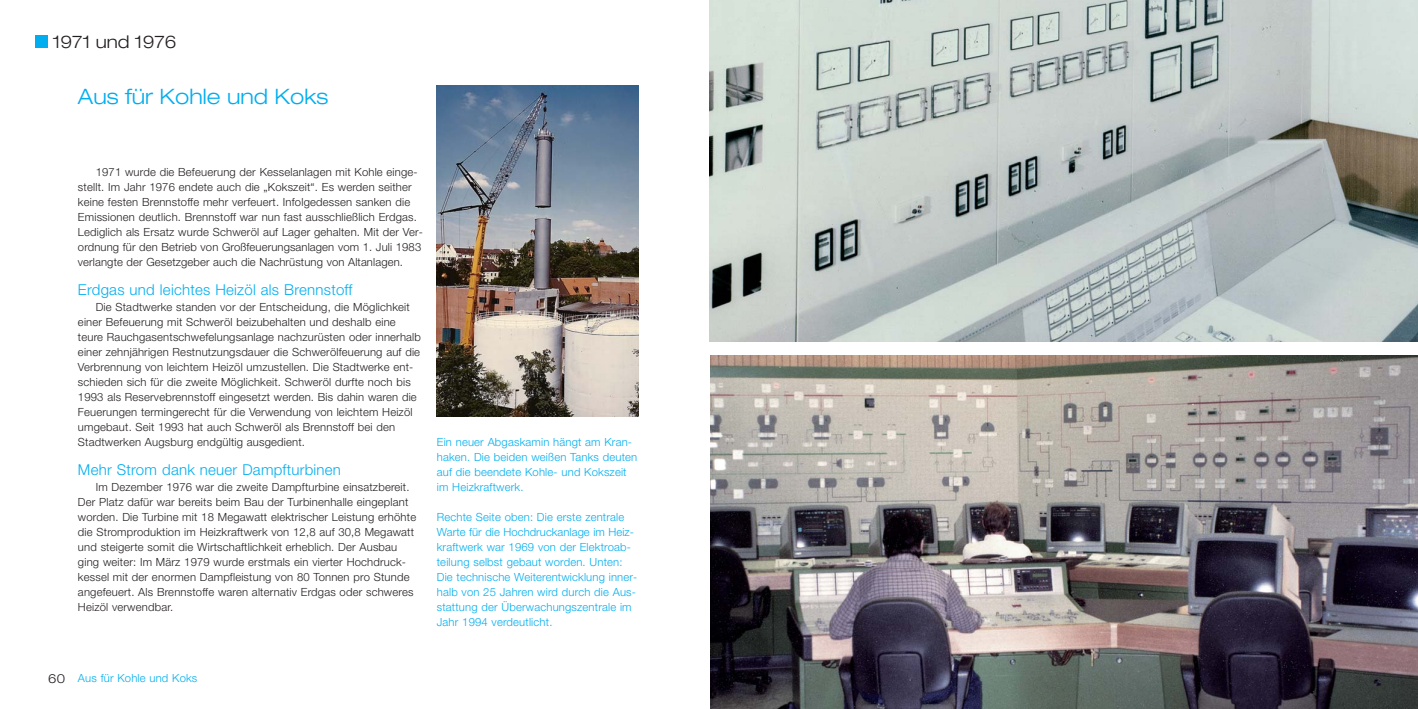
<style>
.page{position:relative;width:1418px;height:709px;background:#fff}
.page>*{position:absolute;margin:0;border:0;box-sizing:border-box;transform-origin:0 0}
.t1{font:300 expanded 21.25px "Helvetica Neue";color:#00aeef}
.t2{font:300 expanded 17.5px "Helvetica Neue";color:#231f20}
.t3{font:300 15px "Helvetica Neue";letter-spacing:.015em;color:#00aeef}
.t4{font:300 11.25px/15px "Helvetica Neue";letter-spacing:.015em;color:#231f20}
.t5{font:300 11.25px/15px "Helvetica Neue";letter-spacing:.015em;color:#00aeef}
.s1{font-stretch:expanded;font-size:12.5px;color:#231f20}
</style>
<div class="page">
<div style="left:35px;top:36px;width:13px;height:12px;background:#00aeef"></div>
<img style="left:709px;top:0;width:708px;height:341px">
<img style="left:710px;top:355px;width:707px;height:354px">
<img style="left:437px;top:86px;width:201px;height:330px">
<h2 class="t2" style="left:53px;top:35px;width:125px">1971 und 1976</h2>
<h1 class="t1" style="left:78px;top:89px;width:252px">Aus für Kohle und Koks</h1>
<p class="t4" style="left:78px;top:165px;width:346px;text-indent:18px">1971 wurde die Befeuerung der Kesselanlagen mit Kohle einge&shy;stellt. Im Jahr 1976 endete auch die „Kokszeit“. Es werden seither keine festen Brennstoffe mehr verfeuert. Infolgedessen sanken die Emissionen deutlich. Brennstoff war nun fast ausschließlich Erd gas.<br>Lediglich als Ersatz wurde Schweröl auf Lager gehalten. Mit der Ver - ordnung für den Betrieb von Großfeuerungsanlagen vom 1. Juli 1983 verlangte der Gesetzgeber auch die Nachrüstung von Alt anlagen.</p>
<h3 class="t3" style="left:78px;top:284px;width:276px">Erdgas und leichtes Heizöl als Brennstoff</h3>
<p class="t4" style="left:78px;top:300px;width:344px;text-indent:18px">Die Stadtwerke standen vor der Entscheidung, die Möglichkeit einer Befeuerung mit Schweröl beizubehalten und deshalb eine teure Rauchgasentschwefelungsanlage nachzurüsten oder innerhalb einer zehnjährigen Restnutzungsdauer die Schwerölfeuerung auf die Verbrennung von leichtem Heizöl umzustellen. Die Stadt werke ent&shy;schieden sich für die zweite Möglichkeit. Schweröl durfte noch bis 1993 als Reservebrennstoff eingesetzt werden. Bis dahin waren die Feuerungen termingerecht für die Verwendung von leichtem Heizöl umgebaut. Seit 1993 hat auch Schweröl als Brennstoff bei den Stadtwerken Augsburg endgültig ausgedient.</p>
<h3 class="t3" style="left:78px;top:464px;width:264px">Mehr Strom dank neuer Dampfturbinen</h3>
<p class="t4" style="left:78px;top:480px;width:340px;text-indent:18px">Im Dezember 1976 war die zweite Dampfturbine einsatzbereit.<br>Der Platz dafür war bereits beim Bau der Turbinenhalle eingeplant worden. Die Turbine mit 18 Megawatt elektrischer Leistung erhöhte die Stromproduktion im Heizkraftwerk von 12,8 auf 30,8 Megawatt und steigerte somit die Wirtschaftlichkeit erheblich. Der Ausbau ging weiter: Im März 1979 wurde erstmals ein vierter Hoch druck - kessel mit der enormen Dampfleistung von 80 Tonnen pro Stunde angefeuert. Als Brennstoffe waren alternativ Erdgas oder schweres Heizöl verwendbar.</p>
<p class="t5" style="left:437px;top:435px;width:202px">Ein neuer Abgaskamin hängt am Kran - haken. Die beiden weißen Tanks deuten auf die beendete Kohle- und Kokszeit im Heizkraftwerk.</p>
<p class="t5" style="left:437px;top:510px;width:202px">Rechte Seite oben: Die erste zentrale Warte für die Hochdruckanlage im Heiz - kraftwerk war 1969 von der Elektro ab - teilung selbst gebaut worden. Unten:<br>Die technische Weiterent wick lung in ner - halb von 25 Jahren wird durch die Aus - stattung der Überwachungszentrale im Jahr 1994 verdeutlicht.</p>
<p class="t5" style="left:48px;top:671px;width:151px"><span class="s1">60</span> Aus für Kohle und Koks</p>
</div>
